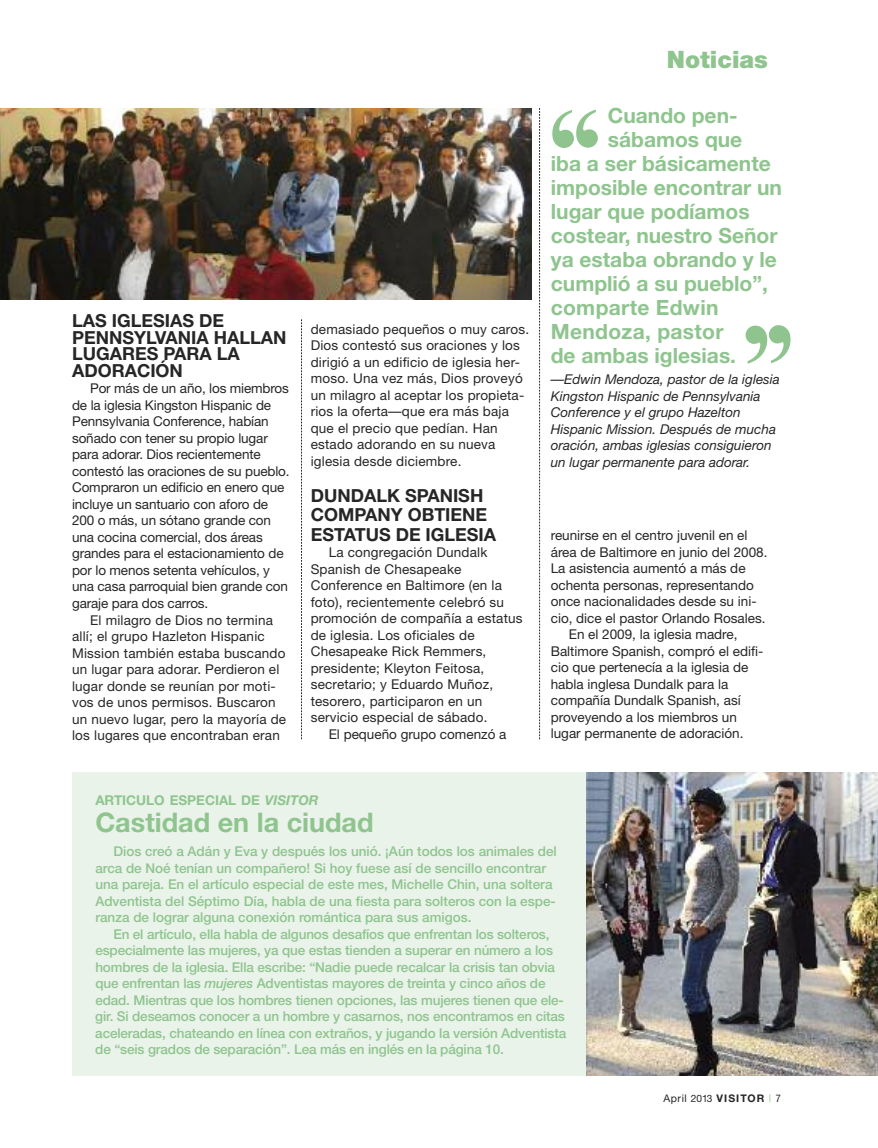
<style>
.page{position:relative;width:878px;height:1148px;background:#fff}
.page>*{position:absolute;margin:0;border:0;box-sizing:border-box;transform-origin:0 0}
.t1{font:700 117px "Times New Roman";color:#8fc48f}
.t2{font:700 27px "Helvetica Neue";color:#8fc48f}
.t3{font:900 24px "Helvetica Neue";color:#8fc48f}
.t4{font:700 21px "Helvetica Neue";color:#8fc48f}
.t5{font:700 18px/16.5px "Helvetica Neue";color:#272627}
.t6{font:13.5px/16.5px "Helvetica Neue";color:#272627}
.t7{font:500 13.5px/16.5px "Helvetica Neue";letter-spacing:-.01em;color:#8fc48f}
.t8{font:italic 13.5px/16.5px "Helvetica Neue";color:#272627}
.t9{font:700 13.5px "Helvetica Neue";color:#8fc48f}
.t10{font:700 10.5px "Helvetica Neue";letter-spacing:.1em;color:#272627}
.s1{font-style:italic}
.s2{font-weight:400}
.s3{font-weight:400;font-size:10.2px}
.s4{font-weight:400;font-stretch:condensed;color:#8fc48f}
.s5{font-weight:400;font-stretch:condensed}
</style>
<div class="page">
<div style="left:72px;top:772px;width:806px;height:303px;background:#e9f3e9"></div>
<img style="left:586px;top:772px;width:292px;height:303px">
<svg style="left:539px;top:108px;width:1px;height:631px"></svg>
<svg style="left:301px;top:319px;width:1px;height:420px"></svg>
<img style="left:0;top:108px;width:532px;height:191px">
<h3 class="t5" style="left:72px;top:314px;width:216px">LAS IGLESIAS DE<br>PENNSYLVANIA HALLAN<br>LUGARES PARA LA<br>ADORACIÓN</h3>
<p class="t6" style="left:72px;top:382px;width:219px;text-indent:18px">Por más de un año, los miembros de la iglesia Kingston Hispanic de<br>Pennsylvania Conference, habían soñado con tener su propio lugar para adorar. Dios recientemente contestó las oraciones de su pueblo.<br>Compraron un edificio en enero que incluye un santuario con aforo de<br>200 o más, un sótano grande con una cocina comercial, dos áreas grandes para el estacionamiento de por lo menos setenta vehículos, y una casa parroquial bien grande con garaje para dos carros.</p>
<p class="t6" style="left:72px;top:613px;width:216px;text-indent:18px">El milagro de Dios no termina allí; el grupo Hazleton Hispanic<br>Mission también estaba buscando un lugar para adorar. Perdieron el lugar donde se reunían por moti&shy;vos de unos permisos. Buscaron un nuevo lugar, pero la mayoría de los lugares que encontraban eran</p>
<p class="t6" style="left:311px;top:322px;width:220px">demasiado pequeños o muy caros.<br>Dios contestó sus oraciones y los dirigió a un edificio de iglesia her&shy;moso. Una vez más, Dios proveyó un milagro al aceptar los propieta&shy;rios la oferta—que era más baja que el precio que pedían. Han estado adorando en su nueva iglesia desde diciembre.</p>
<h3 class="t5" style="left:311px;top:487px;width:187px;line-height:19.5px">DUNDALK SPANISH<br>COMPANY OBTIENE<br>ESTATUS DE IGLESIA</h3>
<p class="t6" style="left:311px;top:545px;width:213px;text-indent:18px">La congregación Dundalk<br>Spanish de Chesapeake<br>Conference en Baltimore (en la foto), recientemente celebró su promoción de compañía a estatus de iglesia. Los oficiales de<br>Chesapeake Rick Remmers, presidente; Kleyton Feitosa, secretario; y Eduardo Muñoz, tesorero, participaron en un servicio especial de sábado.</p>
<p class="t6" style="left:329px;top:727px;width:179px">El pequeño grupo comenzó a</p>
<h3 class="t3" style="left:666px;top:51px;width:103px">Noticias</h3>
<h3 class="t4" style="left:608px;top:108px;width:131px">Cuando pen-</h3>
<h3 class="t4" style="left:607px;top:132px;width:136px">sábamos que</h3>
<h3 class="t4" style="left:550px;top:156px;width:221px">iba a ser básicamente</h3>
<h3 class="t4" style="left:550px;top:180px;width:233px">imposible encontrar un</h3>
<h3 class="t4" style="left:550px;top:204px;width:200px">lugar que podíamos</h3>
<h3 class="t4" style="left:550px;top:228px;width:228px">costear, nuestro Señor</h3>
<h3 class="t4" style="left:550px;top:252px;width:228px">ya estaba obrando y le</h3>
<h3 class="t4" style="left:550px;top:276px;width:219px">cumplió a su pueblo”,</h3>
<h3 class="t4" style="left:550px;top:300px;width:169px">comparte Edwin</h3>
<h3 class="t4" style="left:550px;top:324px;width:174px">Mendoza, pastor</h3>
<h3 class="t4" style="left:550px;top:348px;width:187px">de ambas iglesias.</h3>
<p class="t8" style="left:550px;top:372px;width:230px">—Edwin Mendoza, pastor de la iglesia Kingston Hispanic de Pennsylvania Conference y el grupo Hazelton Hispanic Mission. Después de mucha oración, ambas iglesias consiguieron un lugar permanente para adorar.</p>
<h1 class="t1" style="left:543px;top:85px;width:64px">‘‘</h1>
<h1 class="t1" style="left:736px;top:300px;width:64px">’’</h1>
<p class="t6" style="left:551px;top:528px;width:198px">reunirse en el centro juvenil en el</p>
<p class="t6" style="left:551px;top:545px;width:218px">área de Baltimore en junio del 2008.</p>
<p class="t6" style="left:551px;top:561px;width:196px">La asistencia aumentó a más de</p>
<p class="t6" style="left:551px;top:578px;width:204px">ochenta personas, representando</p>
<p class="t6" style="left:551px;top:594px;width:207px">once nacionalidades desde su ini-</p>
<p class="t6" style="left:551px;top:611px;width:216px">cio, dice el pastor Orlando Rosales.</p>
<p class="t6" style="left:569px;top:627px;width:170px">En el 2009, la iglesia madre,</p>
<p class="t6" style="left:551px;top:644px;width:214px">Baltimore Spanish, compró el edifi-</p>
<p class="t6" style="left:551px;top:660px;width:199px">cio que pertenecía a la iglesia de</p>
<p class="t6" style="left:551px;top:677px;width:179px">habla inglesa Dundalk para la</p>
<p class="t6" style="left:551px;top:693px;width:191px">compañía Dundalk Spanish, así</p>
<p class="t6" style="left:551px;top:710px;width:187px">proveyendo a los miembros un</p>
<p class="t6" style="left:551px;top:726px;width:194px">lugar permanente de adoración.</p>
<p class="t9" style="left:95px;top:795px;width:225px">ARTICULO ESPECIAL DE <span class="s1">VISITOR</span></p>
<h2 class="t2" style="left:95px;top:813px;width:280px">Castidad en la ciudad</h2>
<p class="t7" style="left:95px;top:844px;width:463px;text-indent:18px">Dios creó a Adán y Eva y después los unió. ¡Aún todos los animales del arca de Noé tenían un compañero! Si hoy fuese así de sencillo encontrar una pareja. En el artículo especial de este mes, Michelle Chin, una soltera Adventista del Séptimo Día, habla de una fiesta para solteros con la espe&shy;ranza de lograr alguna conexión romántica para sus amigos.</p>
<p class="t7" style="left:95px;top:926px;width:472px;text-indent:18px">En el artículo, ella habla de algunos desafíos que enfrentan los solteros, especialmente las mujeres, ya que estas tienden a superar en número a los hombres de la iglesia. Ella escribe: “Nadie puede recalcar la crisis tan obvia que enfrentan las <span class="s1">mujeres</span> Adventistas mayores de treinta y cinco años de edad. Mientras que los hombres tienen opciones, las mujeres tienen que ele&shy;gir. Si deseamos conocer a un hombre y casarnos, nos encontramos en citas aceleradas, chateando en línea con extraños, y jugando la versión Adventista de “seis grados de separación”. Lea más en inglés en la página 10.</p>
<p class="t10" style="left:663px;top:1094px;width:119px"><span class="s2">April</span> <span class="s3">2013</span> VISITOR <span class="s4">|</span> <span class="s5">7</span></p>
</div>
